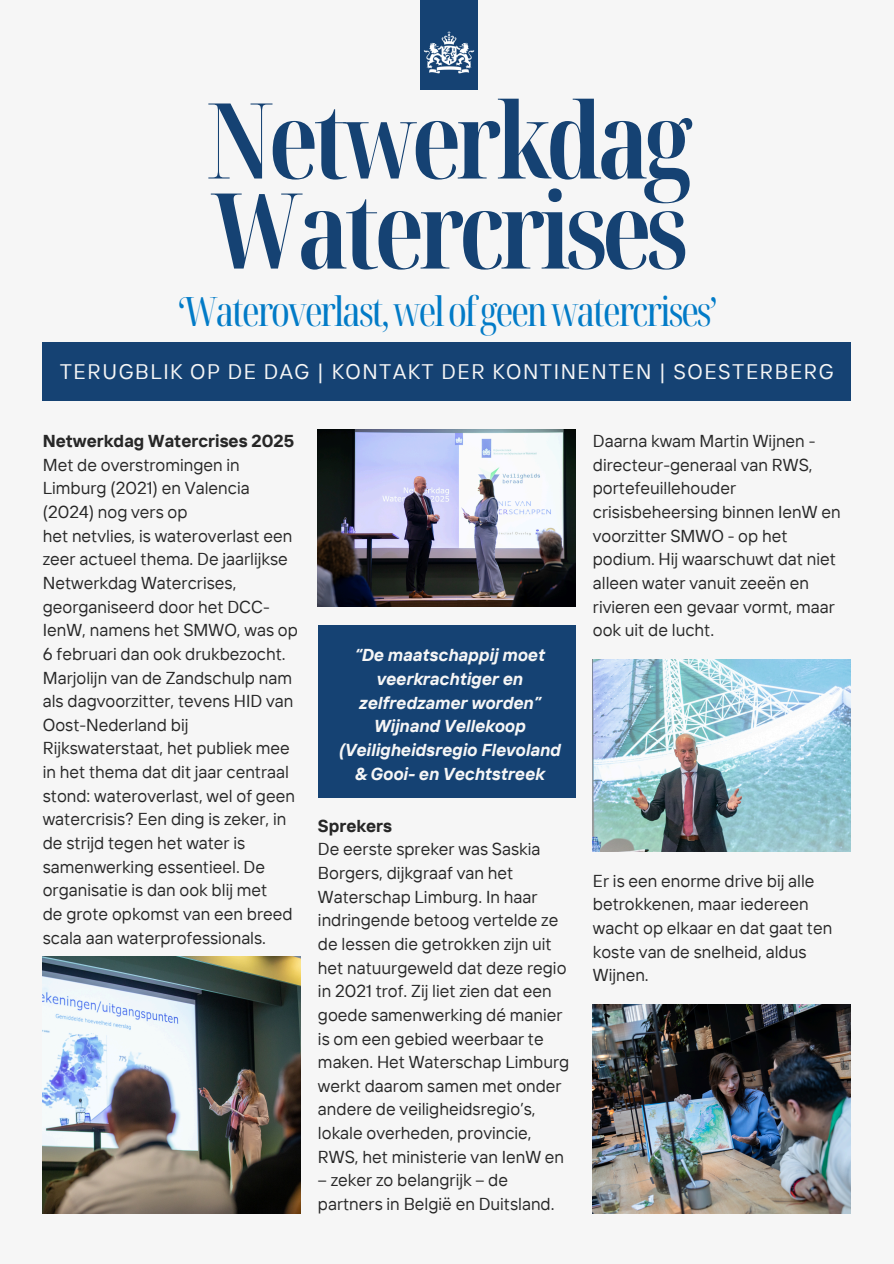
<style>
.page{position:relative;width:894px;height:1264px;background:#fff}
.page>*{position:absolute;margin:0;border:0;box-sizing:border-box;transform-origin:0 0}
.t1{font:700 extra-condensed 105px/90px "Noto Serif Display";letter-spacing:-.045em;color:#154273}
.t2{font:extra-condensed 40.5px "Noto Serif Display";letter-spacing:-.045em;color:#027bc7}
.t3{font:21px "TT Interphases";letter-spacing:.075em;color:#f6f6f6}
.t4{font:17.25px/23.7px "TT Interphases";color:#272727}
.t5{font:italic 700 17.25px/23.7px "TT Interphases";color:#f6f6f6;text-align:center}
.t6{font:700 17.25px "TT Interphases";color:#272727}
</style>
<div class="page">
<div style="left:0;top:0;width:893px;height:1263px;background:#f6f6f6"></div>
<img style="left:318px;top:429px;width:258px;height:177px">
<img style="left:592px;top:659px;width:258px;height:192px">
<img style="left:43px;top:956px;width:258px;height:257px">
<div style="left:318px;top:625px;width:257px;height:172px;background:#154273"></div>
<div style="left:43px;top:342px;width:807px;height:58px;background:#154273"></div>
<img style="left:592px;top:1004px;width:258px;height:209px">
<img style="left:420px;top:0;width:57px;height:90px">
<p class="t1" style="left:206px;top:93px;width:488px">Netwerkdag<br>Watercrises</p>
<p class="t2" style="left:177px;top:283px;width:541px">‘Wateroverlast,welofgeenwatercrises’</p>
<p class="t3" style="left:60px;top:358px;width:775px">TERUGBLIK OP DE DAG | KONTAKT DER KONTINENTEN | SOESTERBERG</p>
<p class="t6" style="left:43px;top:430px;width:253px">Netwerkdag Watercrises 2025</p>
<p class="t4" style="left:43px;top:452px;width:208px">Met de overstromingen in<br>Limburg (2021) en Valencia (2024) nog vers op</p>
<p class="t4" style="left:43px;top:523px;width:251px">het netvlies, is wateroverlast een zeer actueel thema. De jaarlijkse</p>
<p class="t4" style="left:43px;top:570px;width:256px">Netwerkdag Watercrises, georganiseerd door het DCC-<br>IenW, namens het SMWO, was op<br>6 februari dan ook drukbezocht.<br>Marjolijn van de Zandschulp nam als dagvoorzitter, tevens HID van<br>Oost-Nederland bij<br>Rijkswaterstaat, het publiek mee in het thema dat dit jaar centraal stond: wateroverlast, wel of geen watercrisis? Een ding is zeker, in de strijd tegen het water is samenwerking essentieel. De organisatie is dan ook blij met</p>
<h4 class="t4" style="left:43px;top:901px;width:251px">de grote opkomst van een breed scala aan waterprofessionals.</h4>
<p class="t5" style="left:338px;top:643px;width:223px">“De maatschappij moet veerkrachtiger en zelfredzamer worden”<br>Wijnand Vellekoop (Veiligheidsregio Flevoland &amp; Gooi- en Vechtstreek</p>
<p class="t6" style="left:318px;top:814px;width:76px">Sprekers</p>
<p class="t4" style="left:318px;top:837px;width:250px">De eerste spreker was Saskia<br>Borgers, dijkgraaf van het<br>Waterschap Limburg. In haar indringende betoog vertelde ze de lessen die getrokken zijn uit het natuurgeweld dat deze regio in 2021 trof. Zij liet zien dat een</p>
<p class="t4" style="left:318px;top:1002px;width:253px">goede samenwerking dé manier is om een gebied weerbaar te maken. Het Waterschap Limburg werkt daarom samen met onder andere de veiligheidsregio’s, lokale overheden, provincie,<br>RWS, het ministerie van IenW en</p>
<p class="t4" style="left:318px;top:1167px;width:238px">– zeker zo belangrijk – de partners in België en Duitsland.</p>
<p class="t4" style="left:592px;top:429px;width:224px">Daarna kwam Martin Wijnen - directeur-generaal van RWS,</p>
<p class="t4" style="left:592px;top:476px;width:249px">portefeuillehouder crisisbeheersing binnen IenW en voorzitter SMWO - op het podium. Hij waarschuwt dat niet alleen water vanuit zeeën en rivieren een gevaar vormt, maar ook uit de lucht.</p>
<p class="t4" style="left:592px;top:868px;width:223px">Er is een enorme drive bij alle</p>
<p class="t4" style="left:592px;top:892px;width:241px">betrokkenen, maar iedereen wacht op elkaar en dat gaat ten koste van de snelheid, aldus<br>Wijnen.</p>
</div>
